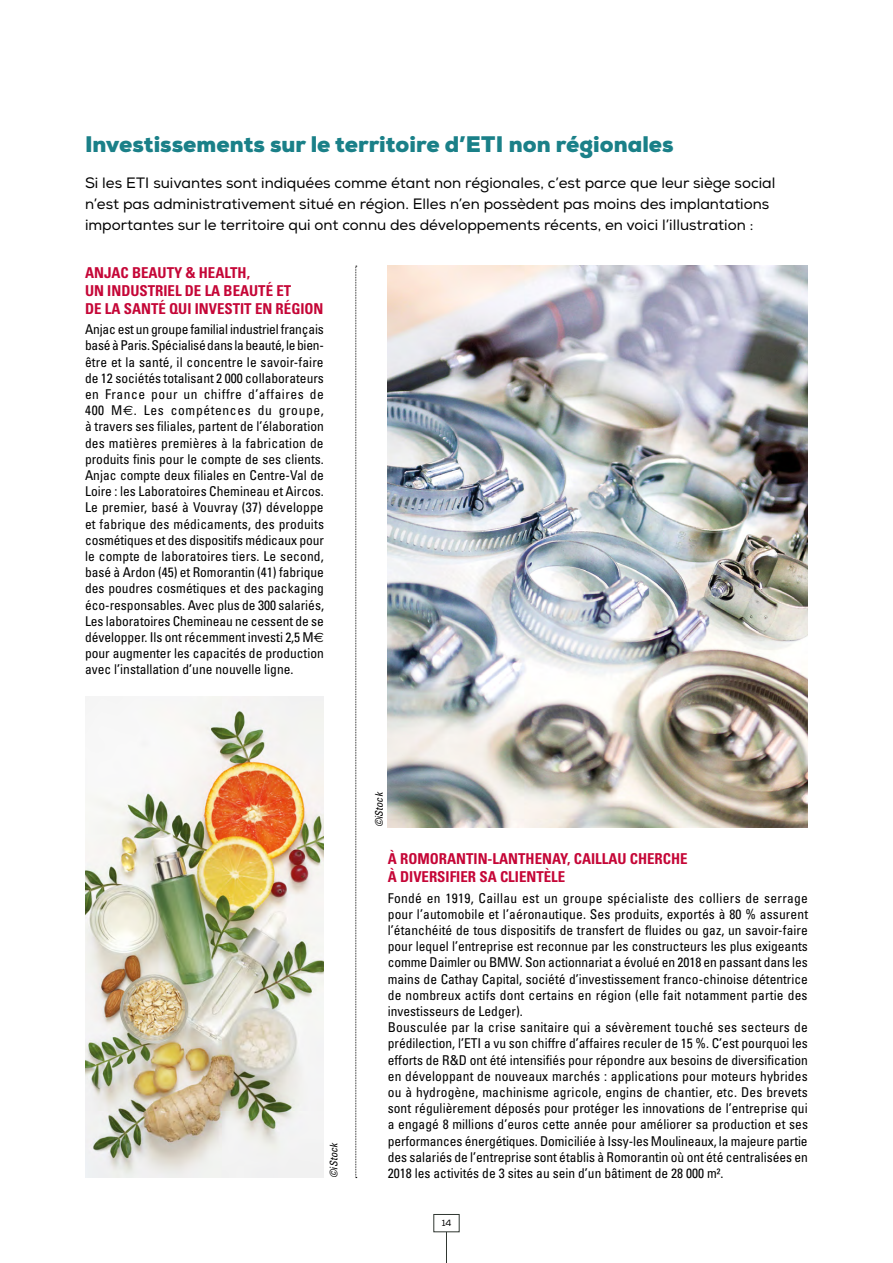
<style>
.page{position:relative;width:893px;height:1263px;background:#fff}
.page>*{position:absolute;margin:0;border:0;box-sizing:border-box;transform-origin:0 0}
.t1{font:900 22.5px "Nexa";color:#1a8088}
.t2{font:15px/21px "Nexa";color:#000}
.t3{font:700 condensed 15px/18px "Univers";color:#c50637}
.t4{font:condensed 13.5px/16.2px "Univers";color:#000}
.t5{font:italic condensed 10.5px "Univers";color:#000}
.t6{font:9px "Nexa";color:#000}
.s1{font-family:"Euro Sans";font-stretch:normal}
</style>
<div class="page">
<img style="left:388px;top:266px;width:420px;height:561px">
<img style="left:85px;top:696px;width:239px;height:482px">
<svg style="left:355px;top:266px;width:2px;height:912px;background:#c3c3c3"></svg>
<hr style="left:446px;top:1232px;width:1px;height:31px;background:#303731">
<div style="left:433px;top:1214px;width:27px;height:18px;border:1px solid #303731"></div>
<h1 class="t1" style="left:85px;top:130px;width:590px">Investissements sur le territoire d’ETI non régionales</h1>
<p class="t2" style="left:85px;top:173px;width:692px">Si les ETI suivantes sont indiquées comme étant non régionales, c’est parce que leur siège social n’est pas administrativement situé en région. Elles n’en possèdent pas moins des implantations importantes sur le territoire qui ont connu des développements récents, en voici l’illustration :</p>
<p class="t3" style="left:85px;top:263px;width:240px">ANJAC BEAUTY &amp; HEALTH,<br>UN INDUSTRIEL DE LA BEAUTÉ ET<br>DE LA SANTÉ QUI INVESTIT EN RÉGION</p>
<p class="t4" style="left:85px;top:321px;width:240px;text-align:justify">Anjac est un groupe familial industriel français basé à Paris. Spécialisé dans la beauté, le bien&shy;être et la santé, il concentre le savoir-faire de 12 sociétés totalisant 2 000 collaborateurs en France pour un chiffre d’affaires de 400 M<span class="s1">€</span>. Les compétences du groupe, à travers ses filiales, partent de l’élaboration des matières premières à la fabrication de produits finis pour le compte de ses clients.<br>Anjac compte deux filiales en Centre-Val de Loire : les Laboratoires Chemineau et Aircos.<br>Le premier, basé à Vouvray (37) développe et fabrique des médicaments, des produits cosmétiques et des dispositifs médicaux pour le compte de laboratoires tiers. Le second, basé à Ardon (45) et Romorantin (41) fabrique des poudres cosmétiques et des packaging éco-responsables. Avec plus de 300 salariés, Les laboratoires Chemineau ne cessent de se développer. Ils ont récemment investi 2,5 M<span class="s1">€ </span>pour augmenter les capacités de production avec l’installation d’une nouvelle ligne.</p>
<p class="t5" style="left:327px;top:1178px;width:37px;rotate:-90deg">©iStock</p>
<p class="t5" style="left:372px;top:827px;width:37px;rotate:-90deg">©iStock</p>
<p class="t3" style="left:388px;top:850px;width:301px">À ROMORANTIN-LANTHENAY, CAILLAU CHERCHE<br>À DIVERSIFIER SA CLIENTÈLE</p>
<p class="t4" style="left:388px;top:889px;width:422px">Fondé en 1919, Caillau est un groupe spécialiste des colliers de serrage pour l’automobile et l’aéronautique. Ses produits, exportés à 80 % assurent l’étanchéité de tous dispositifs de transfert de fluides ou gaz, un savoir-faire pour lequel l’entreprise est reconnue par les constructeurs les plus exigeants comme Daimler ou BMW. Son actionnariat a évolué en 2018 en passant dans les mains de Cathay Capital, société d’investissement franco-chinoise détentrice de nombreux actifs dont certains en région (elle fait notamment partie des investisseurs de Ledger).<br>Bousculée par la crise sanitaire qui a sévèrement touché ses secteurs de prédilection, l’ETI a vu son chiffre d’affaires reculer de 15 %. C’est pourquoi les efforts de R&amp;D ont été intensifiés pour répondre aux besoins de diversification en développant de nouveaux marchés : applications pour moteurs hybrides ou à hydrogène, machinisme agricole, engins de chantier, etc. Des brevets sont régulièrement déposés pour protéger les innovations de l’entreprise qui a engagé 8 millions d’euros cette année pour améliorer sa production et ses performances énergétiques. Domiciliée à Issy-les Moulineaux, la majeure partie des salariés de l’entreprise sont établis à Romorantin où ont été centralisées en 2018 les activités de 3 sites au sein d’un bâtiment de 28 000 m².</p>
<p class="t6" style="left:442px;top:1217px;width:11px">14</p>
</div>
